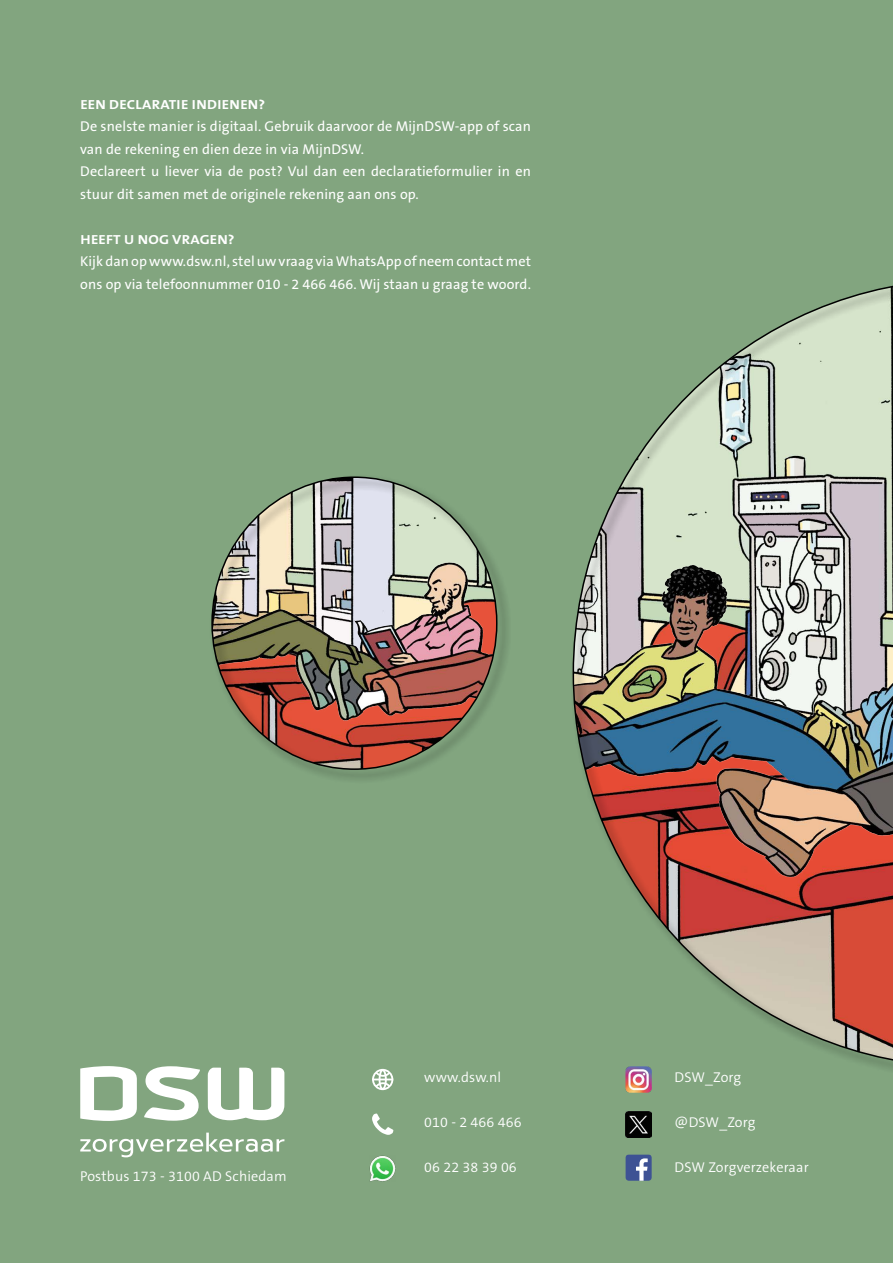
<style>
.page{position:relative;width:893px;height:1263px;background:#82a57f}
.page>*{position:absolute;margin:0;border:0;box-sizing:border-box;transform-origin:0 0}
.t1{font:14.25px/22.5px "The Sans B W5 Plain";letter-spacing:.01em;color:#fff}
.t2{font:300 14.25px "The Sans B W4";letter-spacing:.01em;color:#fff}
.t3{font:700 13.2px "The Sans B W7";letter-spacing:.015em;color:#fff;scale:1.12 1}
</style>
<div class="page">
<div style="left:571px;top:277px;width:322px;height:805px;background:#82a57f"></div>
<img style="left:573px;top:285px;width:320px;height:782px">
<div style="left:210px;top:474px;width:301px;height:310px;background:#000;opacity:.75"></div>
<img style="left:625px;top:1111px;width:26px;height:27px">
<svg style="left:372px;top:1113px;width:21px;height:22px"></svg>
<img style="left:625px;top:1066px;width:27px;height:27px">
<svg style="left:625px;top:1154px;width:27px;height:27px"></svg>
<svg style="left:80px;top:1066px;width:204px;height:55px"></svg>
<svg style="left:80px;top:1132px;width:204px;height:25px;background:#9cb89a"></svg>
<div style="left:372px;top:1069px;width:21px;height:21px;border:2px solid #fff;border-radius:50%"></div>
<div style="left:379px;top:1069px;width:8px;height:21px;border:2px solid #fff;border-radius:50%"></div>
<hr style="left:372px;top:1078px;width:21px;height:2px;background:#fff">
<svg style="left:374px;top:1070px;width:18px;height:19px"></svg>
<img style="left:370px;top:1156px;width:25px;height:25px">
<p class="t3" style="left:80px;top:96px;width:166px">EEN DECLARATIE INDIENEN?</p>
<p class="t1" style="left:80px;top:115px;width:452px">De snelste manier is digitaal. Gebruik daarvoor de MijnDSW-app of scan van de rekening en dien deze in via MijnDSW.<br>Declareert u liever via de post? Vul dan een declaratieformulier in en stuur dit samen met de originele rekening aan ons op.</p>
<p class="t3" style="left:80px;top:231px;width:139px">HEEFT U NOG VRAGEN?</p>
<p class="t1" style="left:80px;top:250px;width:452px">Kijk dan op www.dsw.nl, stel uw vraag via WhatsApp of neem contact met ons op via telefoonnummer 010 - 2 466 466. Wij staan u graag te woord.</p>
<p class="t2" style="left:80px;top:1167px;width:208px">Postbus 173 - 3100 AD Schiedam</p>
<p class="t2" style="left:424px;top:1068px;width:79px">www.dsw.nl</p>
<p class="t2" style="left:424px;top:1113px;width:99px">010 - 2 466 466</p>
<p class="t2" style="left:424px;top:1158px;width:94px">06 22 38 39 06</p>
<p class="t2" style="left:675px;top:1068px;width:68px">DSW_Zorg</p>
<p class="t2" style="left:675px;top:1113px;width:82px">@DSW_Zorg</p>
<p class="t2" style="left:675px;top:1158px;width:136px">DSW Zorgverzekeraar</p>
</div>
